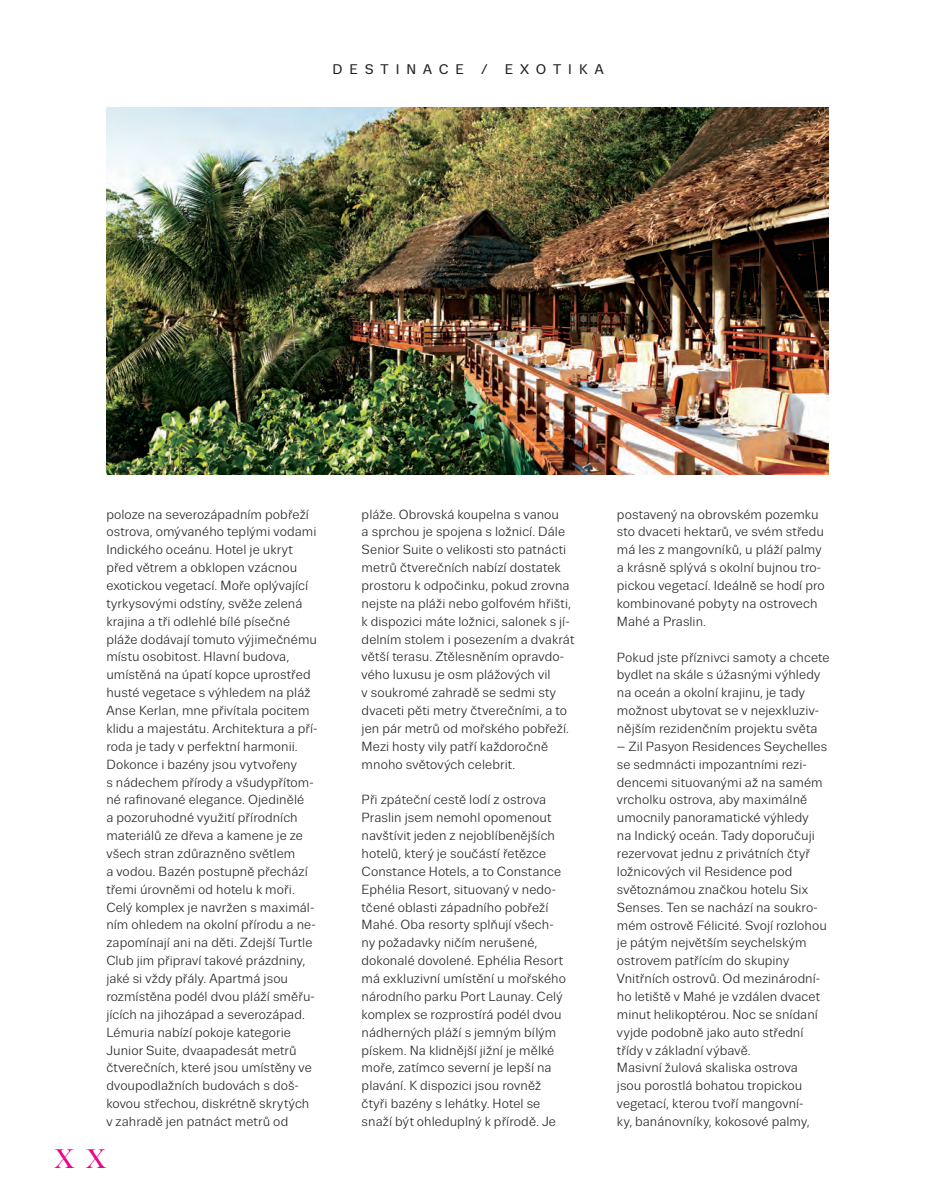
<style>
.page{position:relative;width:936px;height:1191px;background:#fff}
.page>*{position:absolute;margin:0;border:0;box-sizing:border-box;transform-origin:0 0}
.t1{font:28.05px "Baskerville Old Face EFCE";color:#ed028c}
.t2{font:13.95px "Trivia Sans";letter-spacing:.5em;color:#231f20}
.chleba{font:13.2px/17.9px "Trivia Sans";letter-spacing:.005em;color:#231f20}
</style>
<div class="page">
<img style="left:106px;top:108px;width:722px;height:366px">
<p class="t2" style="left:332px;top:61px;width:272px">DESTINACE / EXOTIKA</p>
<p class="chleba" style="left:106px;top:505px;width:213px">poloze na severozápadním pobřeží ostrova, omývaného teplými vodami Indického oceánu. Hotel je ukryt před větrem a obklopen vzácnou exotickou vegetací. Moře oplývající tyrkysovými odstíny, svěže zelená krajina a tři odlehlé bílé písečné pláže dodávají tomuto výjimečnému místu osobitost. Hlavní budova, umístěná na úpatí kopce uprostřed husté vegetace s výhledem na pláž Anse Kerlan, mne přivítala pocitem klidu a majestátu. Architektura a pří&shy;roda je tady v perfektní harmonii.<br>Dokonce i bazény jsou vytvořeny<br>s nádechem přírody a všudypřítom&shy;né rafinované elegance. Ojedinělé<br>a pozoruhodné využití přírodních materiálů ze dřeva a kamene je ze všech stran zdůrazněno světlem<br>a vodou. Bazén postupně přechází třemi úrovněmi od hotelu k moři.<br>Celý komplex je navržen s maximál&shy;ním ohledem na okolní přírodu a ne&shy;zapomínají ani na děti. Zdejší Turtle Club jim připraví takové prázdniny, jaké si vždy přály. Apartmá jsou rozmístěna podél dvou pláží směřu&shy;jících na jihozápad a severozápad.<br>Lémuria nabízí pokoje kategorie Junior Suite, dvaapadesát metrů čtverečních, které jsou umístěny ve dvoupodlažních budovách s doš&shy;kovou střechou, diskrétně skrytých v zahradě jen patnáct metrů od</p>
<p class="chleba" style="left:361px;top:505px;width:214px">pláže. Obrovská koupelna s vanou<br>a sprchou je spojena s ložnicí. Dále Senior Suite o velikosti sto patnácti metrů čtverečních nabízí dostatek prostoru k odpočinku, pokud zrovna nejste na pláži nebo golfovém hřišti, k dispozici máte ložnici, salonek s jí&shy;delním stolem i posezením a dvakrát větší terasu. Ztělesněním opravdo&shy;vého luxusu je osm plážových vil<br>v soukromé zahradě se sedmi sty dvaceti pěti metry čtverečními, a to jen pár metrů od mořského pobřeží.<br>Mezi hosty vily patří každoročně mnoho světových celebrit.</p>
<p class="chleba" style="left:361px;top:791px;width:206px">Při zpáteční cestě lodí z ostrova Praslin jsem nemohl opomenout navštívit jeden z nejoblíbenějších hotelů, který je součástí řetězce Constance Hotels, a to Constance Ephélia Resort, situovaný v nedo&shy;tčené oblasti západního pobřeží Mahé. Oba resorty splňují všech&shy;ny požadavky ničím nerušené, dokonalé dovolené. Ephélia Resort má exkluzivní umístění u mořského národního parku Port Launay. Celý komplex se rozprostírá podél dvou nádherných pláží s jemným bílým pískem. Na klidnější jižní je mělké moře, zatímco severní je lepší na plavání. K dispozici jsou rovněž čtyři bazény s lehátky. Hotel se snaží být ohleduplný k přírodě. Je</p>
<h1 class="t1" style="left:54px;top:1143px;width:53px">X X</h1>
<p class="chleba" style="left:617px;top:505px;width:209px">postavený na obrovském pozemku sto dvaceti hektarů, ve svém středu má les z mangovníků, u pláží palmy a krásně splývá s okolní bujnou tro&shy;pickou vegetací. Ideálně se hodí pro kombinované pobyty na ostrovech<br>Mahé a Praslin.</p>
<p class="chleba" style="left:617px;top:648px;width:214px">Pokud jste příznivci samoty a chcete bydlet na skále s úžasnými výhledy na oceán a okolní krajinu, je tady možnost ubytovat se v nejexkluziv&shy;nějším rezidenčním projektu světa</p>
<p class="chleba" style="left:617px;top:737px;width:212px">– Zil Pasyon Residences Seychelles se sedmnácti impozantními rezi&shy;dencemi situovanými až na samém vrcholku ostrova, aby maximálně umocnily panoramatické výhledy<br>na Indický oceán. Tady doporučuji rezervovat jednu z privátních čtyř ložnicových vil Residence pod světoznámou značkou hotelu Six<br>Senses. Ten se nachází na soukro&shy;mém ostrově Félicité. Svojí rozlohou je pátým největším seychelským ostrovem patřícím do skupiny<br>Vnitřních ostrovů. Od mezinárodní&shy;ho letiště v Mahé je vzdálen dvacet minut helikoptérou. Noc se snídaní vyjde podobně jako auto střední třídy v základní výbavě.</p>
<p class="chleba" style="left:617px;top:1059px;width:194px">Masivní žulová skaliska ostrova jsou porostlá bohatou tropickou vegetací, kterou tvoří mangovní&shy;ky, banánovníky, kokosové palmy,</p>
</div>
